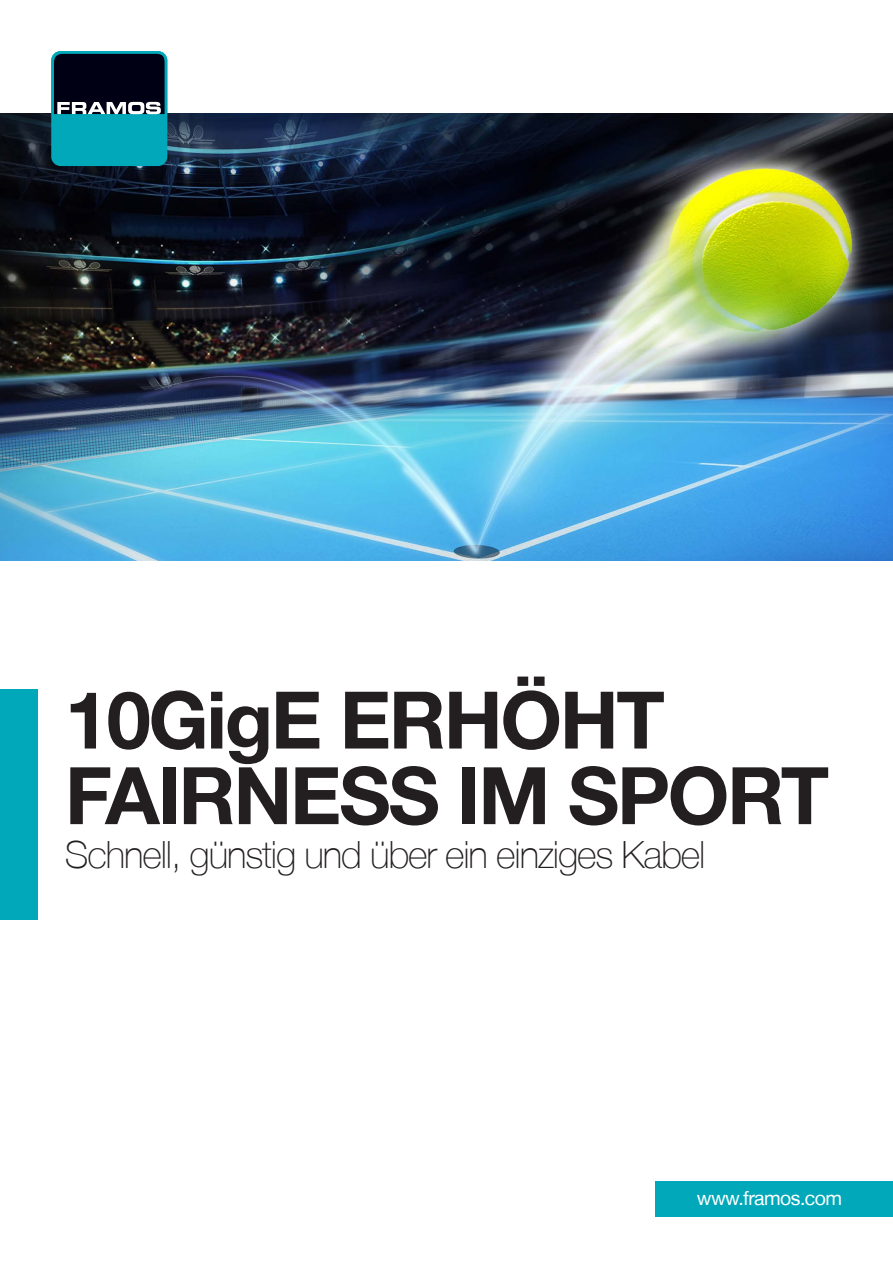
<style>
.page{position:relative;width:893px;height:1263px;background:#fff}
.page>*{position:absolute;margin:0;border:0;box-sizing:border-box;transform-origin:0 0}
.t1{font:700 79.5px "Helvetica Neue LT Pro";letter-spacing:-.03em;color:#231f20}
.t2{font:100 37.5px "Helvetica Neue LT";letter-spacing:-.03em;color:#231f20}
.t3{font:19.5px "Helvetica Neue LT";letter-spacing:-.03em;color:#fff}
</style>
<div class="page">
<div style="left:655px;top:1181px;width:238px;height:36px;background:#00a8b9"></div>
<img style="left:0;top:114px;width:893px;height:446px">
<div style="left:0;top:689px;width:37px;height:230px;background:#00a8b9"></div>
<div style="left:51px;top:51px;width:116px;height:115px;background:#00a8b9;border-radius:9px"></div>
<svg style="left:54px;top:54px;width:111px;height:60px"></svg>
<p class="t1" style="left:65px;top:670px;width:601px">10GigE ERHÖHT</p>
<p class="t1" style="left:65px;top:745px;width:766px">FAIRNESS IM SPORT</p>
<p class="t2" style="left:65px;top:833px;width:642px">Schnell, günstig und über ein einziges Kabel</p>
<p class="t3" style="left:697px;top:1186px;width:147px">www.framos.com</p>
</div>
